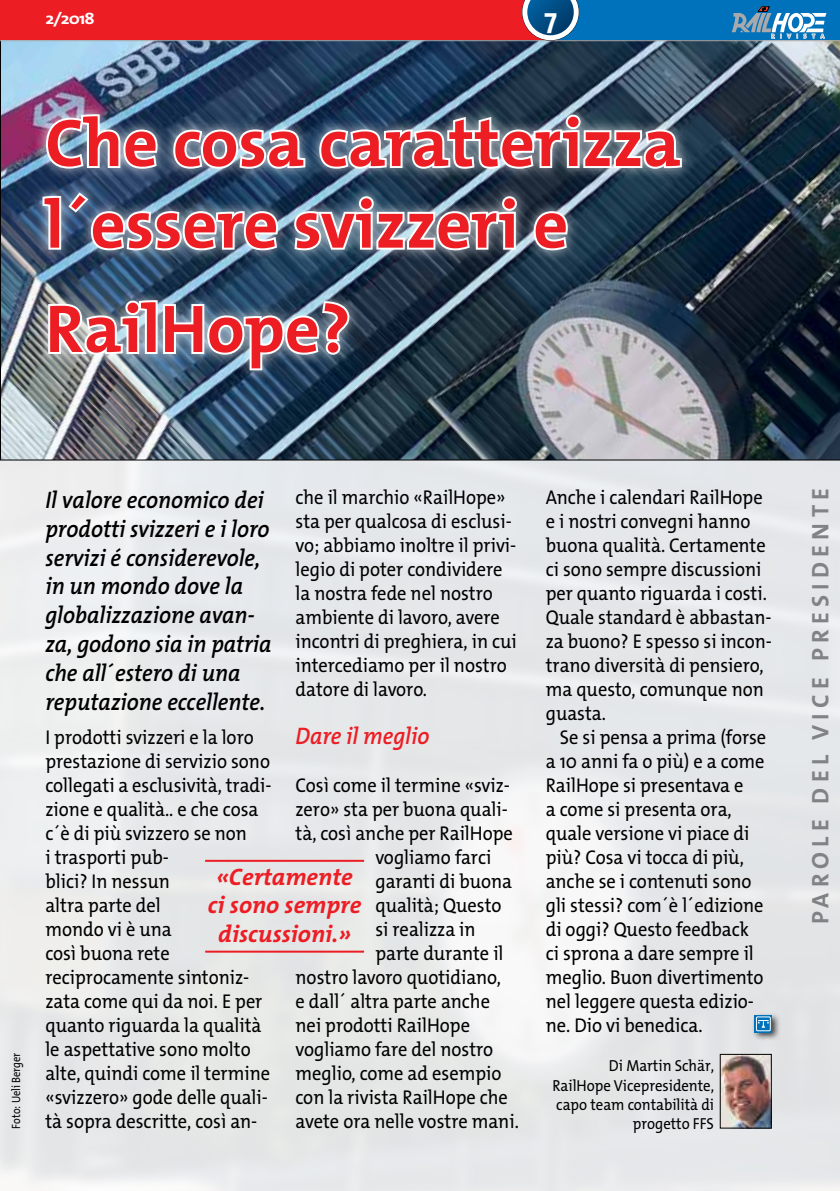
<style>
.page{position:relative;width:840px;height:1191px;background:#fff}
.page>*{position:absolute;margin:0;border:0;box-sizing:border-box;transform-origin:0 0}
.t1{font:700 68px/81.6px "The Mix Os F";color:#ed1d24}
.t2{font:700 28.4px "The Mix Os F";color:#fff}
.t3{font:italic 600 24px/28.8px "The Mix Os F";color:#000;scale:.92 1}
.t4{font:italic 700 24px/28.8px "The Mix Os F";color:#ed1d24;text-align:center}
.t5{font:700 24px "The Mix Os F";letter-spacing:.22em;color:#808285}
.t6{font:italic 600 24px "The Mix Os F";color:#ed1d24;scale:.92 1}
.t7{font:20px/24px "The Mix Os F";color:#000;scale:.92 1}
.t8{font:16px/19.2px "The Mix Os F";color:#000;text-align:right;scale:.92 1}
.t9{font:700 16px "The Mix Os F";color:#fff;scale:1.15 1}
.t10{font:12px "The Mix Os F";color:#000;scale:.87 1}
.t11{font:700 6px "The Mix Os F";letter-spacing:.9em;color:#a7a9ac}
</style>
<div class="page">
<img style="left:0;top:460px;width:839px;height:731px">
<div style="left:751px;top:1012px;width:29px;height:29px;background:#000;opacity:.75"></div>
<div style="left:754px;top:1015px;width:17px;height:17px;background:#0072bc"></div>
<div style="left:755px;top:1016px;width:15px;height:15px;border:1px solid #fff"></div>
<svg style="left:757px;top:1020px;width:11px;height:7px"></svg>
<img style="left:0;top:41px;width:839px;height:419px">
<hr style="left:205px;top:860px;width:159px;height:2px;background:#ed1d24">
<hr style="left:205px;top:950px;width:159px;height:2px;background:#ed1d24">
<div style="left:30px;top:102px;width:664px;height:281px;background:#fff;opacity:.75"></div>
<img style="left:44px;top:112px;width:115px;height:59px">
<svg style="left:171px;top:127px;width:136px;height:44px"></svg>
<svg style="left:317px;top:113px;width:367px;height:58px"></svg>
<svg style="left:40px;top:190px;width:240px;height:62px"></svg>
<svg style="left:292px;top:194px;width:226px;height:58px"></svg>
<svg style="left:531px;top:209px;width:38px;height:43px"></svg>
<img style="left:46px;top:298px;width:305px;height:74px">
<img style="left:721px;top:1055px;width:48px;height:71px">
<div style="left:719px;top:1053px;width:52px;height:75px;border:1px solid #000"></div>
<hr style="left:0;top:40px;width:839px;height:1px;background:#a7a9ac">
<div style="left:0;top:0;width:839px;height:40px;background:#ed1d24"></div>
<div style="left:549px;top:0;width:290px;height:40px;background:#0072bc"></div>
<svg style="left:521px;top:0;width:57px;height:41px;background:#517196"></svg>
<svg style="left:731px;top:6px;width:95px;height:33px"></svg>
<p class="t9" style="left:45px;top:8px;width:44px">2/2018</p>
<h2 class="t2" style="left:543px;top:0;width:15px">7</h2>
<h1 class="t1" style="left:45px;top:103px;width:636px">Che cosa caratterizza l´essere svizzeri e</h1>
<h1 class="t1" style="left:45px;top:289px;width:306px">RailHope?</h1>
<p class="t11" style="left:770px;top:32px;width:55px">RIVISTA</p>
<p class="t10" style="left:8px;top:1128px;width:89px;rotate:-90deg">Foto: Ueli Berger</p>
<p class="t7" style="left:295px;top:485px;width:242px">che il marchio «RailHope» sta per qualcosa di esclusi&shy;vo; abbiamo inoltre il privi&shy;legio di poter condividere la nostra fede nel nostro ambiente di lavoro, avere incontri di preghiera, in cui intercediamo per il nostro datore di lavoro.</p>
<p class="t6" style="left:295px;top:721px;width:147px">Dare il meglio</p>
<p class="t7" style="left:295px;top:773px;width:234px">Così come il termine «sviz-</p>
<p class="t7" style="left:295px;top:797px;width:232px">zero» sta per buona quali-</p>
<p class="t7" style="left:295px;top:821px;width:237px">tà, così anche per RailHope</p>
<p class="t7" style="left:375px;top:845px;width:127px">vogliamo farci</p>
<p class="t7" style="left:375px;top:869px;width:150px">garanti di buona</p>
<p class="t7" style="left:375px;top:893px;width:138px">qualità; Questo</p>
<p class="t7" style="left:375px;top:917px;width:110px">si realizza in</p>
<p class="t7" style="left:375px;top:941px;width:141px">parte durante il</p>
<p class="t7" style="left:295px;top:965px;width:225px">nostro lavoro quotidiano,</p>
<p class="t7" style="left:295px;top:989px;width:213px">e dall´ altra parte anche</p>
<p class="t7" style="left:295px;top:1013px;width:191px">nei prodotti RailHope</p>
<p class="t7" style="left:295px;top:1037px;width:216px">vogliamo fare del nostro</p>
<p class="t7" style="left:295px;top:1061px;width:225px">meglio, come ad esempio</p>
<p class="t7" style="left:295px;top:1085px;width:232px">con la rivista RailHope che</p>
<p class="t7" style="left:295px;top:1109px;width:244px">avete ora nelle vostre mani.</p>
<p class="t3" style="left:45px;top:486px;width:247px">Il valore economico dei prodotti svizzeri e i loro servizi é considerevole, in un mondo dove la globalizzazione avan&shy;za, godono sia in patria che all´estero di una reputazione eccellente.</p>
<p class="t7" style="left:45px;top:725px;width:247px">I prodotti svizzeri e la loro prestazione di servizio sono collegati a esclusività, tradi&shy;zione e qualità.. e che cosa c´è di più svizzero se non<br>i trasporti pub-<br>blici? In nessun<br>altra parte del<br>mondo vi è una<br>così buona rete reciprocamente sintoniz&shy;zata come qui da noi. E per quanto riguarda la qualità le aspettative sono molto alte, quindi come il termine «svizzero» gode delle quali&shy;tà sopra descritte, così an-</p>
<p class="t4" style="left:208px;top:862px;width:155px">«Certamente ci sono sempre discussioni.»</p>
<p class="t7" style="left:545px;top:485px;width:247px">Anche i calendari RailHope e i nostri convegni hanno buona qualità. Certamente ci sono sempre discussioni per quanto riguarda i costi.<br>Quale standard è abbastan&shy;za buono? E spesso si incon&shy;trano diversità di pensiero, ma questo, comunque non guasta.</p>
<p class="t7" style="left:545px;top:725px;width:241px;text-indent:14px">Se si pensa a prima (forse a 10 anni fa o più) e a come<br>RailHope si presentava e<br>a come si presenta ora, quale versione vi piace di più? Cosa vi tocca di più, anche se i contenuti sono gli stessi? com´è l´edizione di oggi? Questo feedback ci sprona a dare sempre il meglio. Buon divertimento nel leggere questa edizio&shy;ne. Dio vi benedica.</p>
<p class="t8" style="left:552px;top:1056px;width:177px">Di Martin Schär,<br>RailHope Vicepresidente, capo team contabilità di progetto FFS</p>
<p class="t5" style="left:804px;top:924px;width:437px;rotate:-90deg">PAROLE DEL VICE PRESIDENTE</p>
</div>
